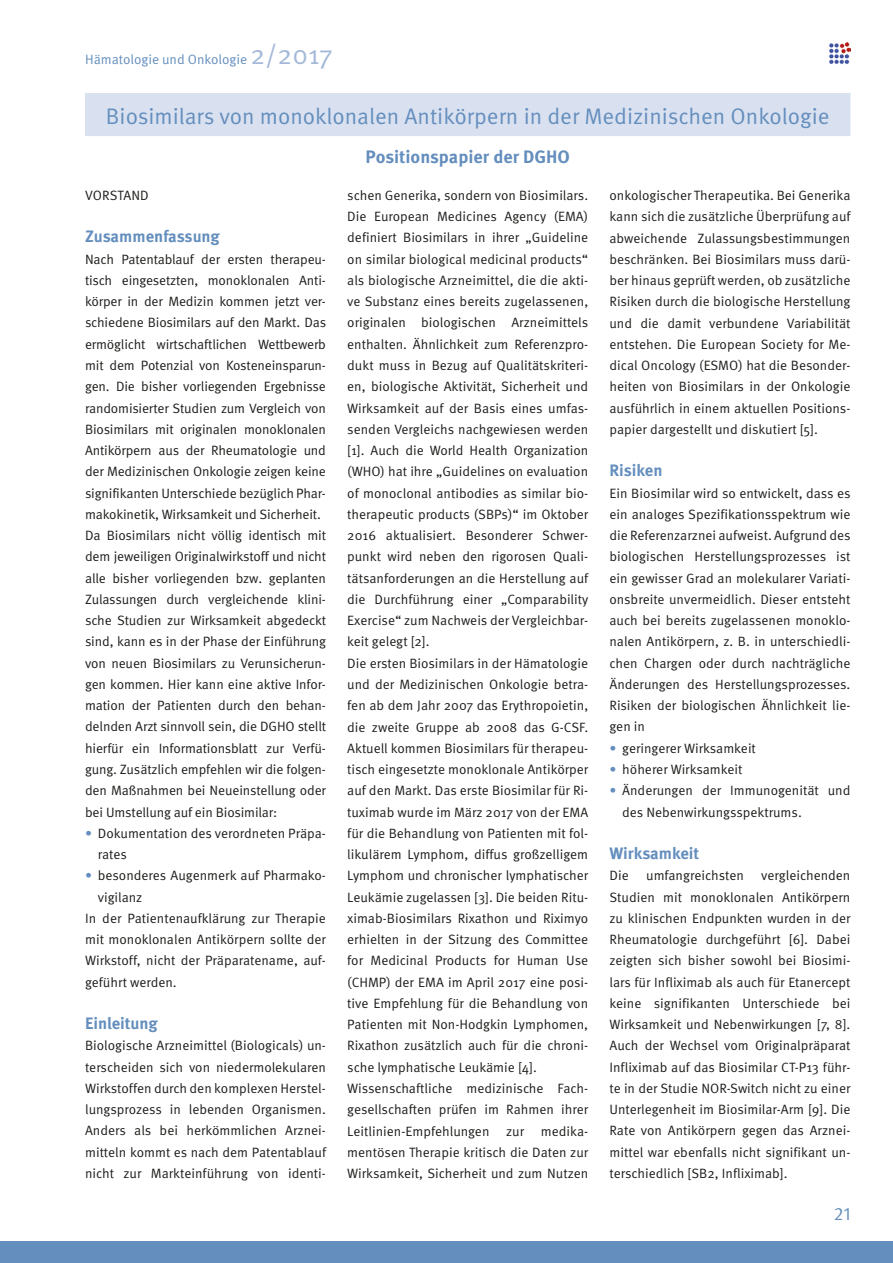
<style>
.page{position:relative;width:893px;height:1263px;background:#fff}
.page>*{position:absolute;margin:0;border:0;box-sizing:border-box;transform-origin:0 0}
.t1{font:22.5px "Meta Pro";color:#648ebd}
.t2{font:700 18px "Meta Pro";color:#648ebd}
.t3{font:18px "Meta Pro";color:#648ebd}
.t4{font:700 16.5px "Meta Pro";letter-spacing:-.005em;color:#648ebd}
.t5{font:13.5px/21.3px "Meta Pro";letter-spacing:-.005em;color:#1d1d1b}
.t6{font:13.5px "Meta Pro";color:#648ebd}
.s1{font-size:27px;color:#a4b9d9}
.s2{color:#648ebd}
</style>
<div class="page">
<div style="left:0;top:1242px;width:893px;height:21px;background:#648ebd"></div>
<img style="left:829px;top:43px;width:21px;height:21px">
<hr style="left:85px;top:93px;width:765px;height:1px;background:#d9e1f0">
<div style="left:85px;top:94px;width:765px;height:42px;background:#d9e1f0"></div>
<p class="t6" style="left:85px;top:51px;width:249px">Hämatologie und Onkologie <span class="s1">2/2017</span></p>
<h1 class="t1" style="left:106px;top:102px;width:725px">Biosimilars von monoklonalen Antikörpern in der Medizinischen Onkologie</h1>
<h2 class="t2" style="left:365px;top:145px;width:206px">Positionspapier der DGHO</h2>
<p class="t5" style="left:85px;top:185px;width:65px">VORSTAND</p>
<p class="t4" style="left:85px;top:226px;width:136px">Zusammenfassung</p>
<p class="t5" style="left:85px;top:248px;width:243px">Nach Patentablauf der ersten therapeu&shy;tisch eingesetzten, monoklonalen Anti&shy;körper in der Medizin kommen jetzt ver&shy;schiedene Biosimilars auf den Markt. Das ermöglicht wirtschaftlichen Wettbewerb mit dem Potenzial von Kosteneinsparun&shy;gen. Die bisher vorliegenden Ergebnisse randomisierter Studien zum Vergleich von Biosimilars mit originalen monoklonalen Antikörpern aus der Rheumatologie und der Medizinischen Onkologie zeigen keine signifikanten Unterschiede bezüglich Phar&shy;makokinetik, Wirksamkeit und Sicherheit.<br>Da Biosimilars nicht völlig identisch mit dem jeweiligen Originalwirkstoff und nicht alle bisher vorliegenden bzw. geplanten Zulassungen durch vergleichende klini&shy;sche Studien zur Wirksamkeit abgedeckt sind, kann es in der Phase der Einführung von neuen Biosimilars zu Verunsicherun&shy;gen kommen. Hier kann eine aktive Infor&shy;mation der Patienten durch den behan&shy;delnden Arzt sinnvoll sein, die DGHO stellt hierfür ein Informationsblatt zur Verfü&shy;gung. Zusätzlich empfehlen wir die folgen&shy;den Maßnahmen bei Neueinstellung oder bei Umstellung auf ein Biosimilar:</p>
<p class="t5" style="left:98px;top:823px;width:230px;text-indent:-13px"><span class="s2">•</span> Dokumentation des verordneten Präpa&shy;rates</p>
<p class="t5" style="left:85px;top:865px;width:242px"><span class="s2">•</span> besonderes Augenmerk auf Pharmako-</p>
<p class="t5" style="left:98px;top:886px;width:46px">vigilanz</p>
<p class="t5" style="left:85px;top:908px;width:242px">In der Patientenaufklärung zur Therapie</p>
<p class="t5" style="left:85px;top:929px;width:242px">mit monoklonalen Antikörpern sollte der</p>
<p class="t5" style="left:85px;top:950px;width:242px">Wirkstoff, nicht der Präparatename, auf-</p>
<p class="t5" style="left:85px;top:971px;width:93px">geführt werden.</p>
<p class="t4" style="left:85px;top:1013px;width:74px">Einleitung</p>
<p class="t5" style="left:85px;top:1035px;width:243px;text-align:justify">Biologische Arzneimittel (Biologicals) un&shy;terscheiden sich von niedermolekularen Wirkstoffen durch den komplexen Herstel&shy;lungsprozess in lebenden Organismen.<br>Anders als bei herkömmlichen Arznei&shy;mitteln kommt es nach dem Patentablauf nicht zur Markteinführung von identi-</p>
<p class="t5" style="left:347px;top:185px;width:243px">schen Generika, sondern von Biosimilars.<br>Die European Medicines Agency (EMA) definiert Biosimilars in ihrer „Guideline on similar biological medicinal products“ als biologische Arzneimittel, die die akti&shy;ve Substanz eines bereits zugelassenen, originalen biologischen Arzneimittels enthalten. Ähnlichkeit zum Referenzpro&shy;dukt muss in Bezug auf Qualitätskriteri&shy;en, biologische Aktivität, Sicherheit und Wirksamkeit auf der Basis eines umfas&shy;senden Vergleichs nachgewiesen werden [1]. Auch die World Health Organization (WHO) hat ihre „Guidelines on evaluation of monoclonal antibodies as similar bio&shy;therapeutic products (SBPs)“ im Oktober 2016 aktualisiert. Besonderer Schwer&shy;punkt wird neben den rigorosen Quali&shy;tätsanforderungen an die Herstellung auf die Durchführung einer „Comparability Exercise“ zum Nachweis der Vergleichbar&shy;keit gelegt [2].<br>Die ersten Biosimilars in der Hämatologie und der Medizinischen Onkologie betra&shy;fen ab dem Jahr 2007 das Erythropoietin, die zweite Gruppe ab 2008 das G-CSF.<br>Aktuell kommen Biosimilars für therapeu&shy;tisch eingesetzte monoklonale Antikörper auf den Markt. Das erste Biosimilar für Ri&shy;tuximab wurde im März 2017 von der EMA für die Behandlung von Patienten mit fol&shy;likulärem Lymphom, diffus großzelligem Lymphom und chronischer lymphatischer Leukämie zugelassen [3]. Die beiden Ritu&shy;ximab-Biosimilars Rixathon und Riximyo erhielten in der Sitzung des Committee for Medicinal Products for Human Use (CHMP) der EMA im April 2017 eine posi&shy;tive Empfehlung für die Behandlung von Patienten mit Non-Hodgkin Lymphomen, Rixathon zusätzlich auch für die chroni&shy;sche lymphatische Leukämie [4].<br>Wissenschaftliche medizinische Fach&shy;gesellschaften prüfen im Rahmen ihrer Leitlinien-Empfehlungen zur medika&shy;mentösen Therapie kritisch die Daten zur Wirksamkeit, Sicherheit und zum Nutzen</p>
<p class="t5" style="left:609px;top:185px;width:243px;text-align:justify">onkologischer Therapeutika. Bei Generika kann sich die zusätzliche Überprüfung auf abweichende Zulassungsbestimmungen beschränken. Bei Biosimilars muss darü&shy;ber hinaus geprüft werden, ob zusätzliche Risiken durch die biologische Herstellung und die damit verbundene Variabilität entstehen. Die European Society for Me&shy;dical Oncology (ESMO) hat die Besonder&shy;heiten von Biosimilars in der Onkologie ausführlich in einem aktuellen Positions&shy;papier dargestellt und diskutiert [5].</p>
<p class="t4" style="left:609px;top:460px;width:54px">Risiken</p>
<p class="t5" style="left:609px;top:482px;width:243px;text-align:justify">Ein Biosimilar wird so entwickelt, dass es ein analoges Spezifikationsspektrum wie die Referenzarznei aufweist. Aufgrund des biologischen Herstellungsprozesses ist ein gewisser Grad an molekularer Variati&shy;onsbreite unvermeidlich. Dieser entsteht auch bei bereits zugelassenen monoklo&shy;nalen Antikörpern, z. B. in unterschiedli&shy;chen Chargen oder durch nachträgliche Änderungen des Herstellungsprozesses.<br>Risiken der biologischen Ähnlichkeit lie&shy;gen in</p>
<p class="t5" style="left:609px;top:737px;width:148px"><span class="s2">•</span> geringerer Wirksamkeit</p>
<p class="t5" style="left:609px;top:759px;width:135px"><span class="s2">•</span> höherer Wirksamkeit</p>
<p class="t5" style="left:622px;top:780px;width:230px;text-indent:-13px"><span class="s2">•</span> Änderungen der Immunogenität und des Nebenwirkungsspektrums.</p>
<p class="t4" style="left:609px;top:843px;width:91px">Wirksamkeit</p>
<p class="t5" style="left:609px;top:865px;width:21px">Die</p>
<p class="t5" style="left:646px;top:865px;width:99px">umfangreichsten</p>
<p class="t5" style="left:609px;top:865px;width:243px;text-align:justify;text-indent:152px">vergleichenden Studien mit monoklonalen Antikörpern zu klinischen Endpunkten wurden in der Rheumatologie durchgeführt [6]. Dabei zeigten sich bisher sowohl bei Biosimi&shy;lars für Infliximab als auch für Etanercept keine signifikanten Unterschiede bei Wirksamkeit und Nebenwirkungen [7, 8].<br>Auch der Wechsel vom Originalpräparat Infliximab auf das Biosimilar CT-P13 führ&shy;te in der Studie NOR-Switch nicht zu einer Unterlegenheit im Biosimilar-Arm [9]. Die Rate von Antikörpern gegen das Arznei&shy;mittel war ebenfalls nicht signifikant un&shy;terschiedlich [SB2, Infliximab].</p>
<h2 class="t3" style="left:834px;top:1203px;width:18px">21</h2>
</div>
